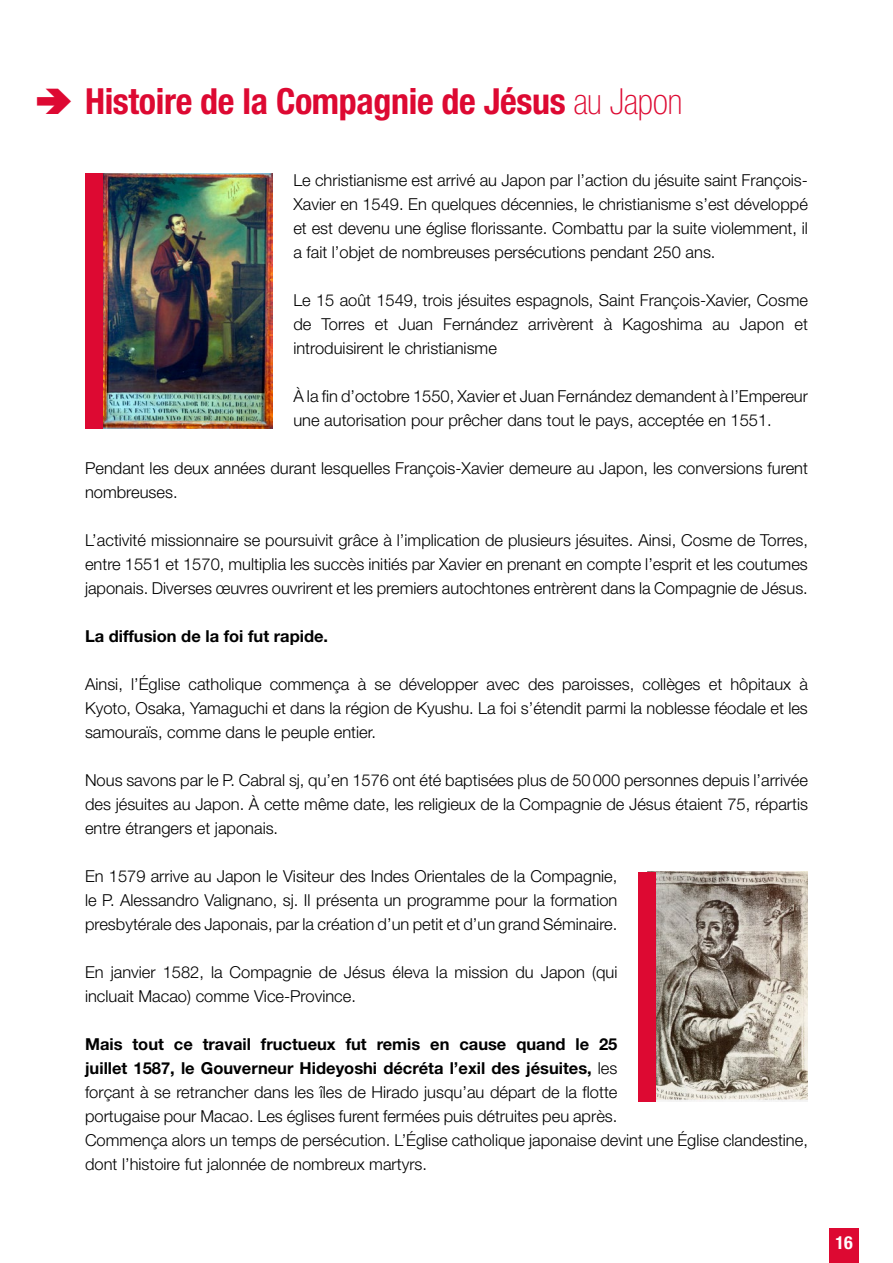
<style>
.page{position:relative;width:893px;height:1263px;background:#fff}
.page>*{position:absolute;margin:0;border:0;box-sizing:border-box;transform-origin:0 0}
.t1{font:700 condensed 36px "Helvetica Neue";letter-spacing:-.01em;color:#dd0932}
.t2{font:700 condensed 18px "Helvetica Neue";color:#fff}
.t3{font:300 16.5px/24px "Helvetica Neue";color:#000;text-align:justify}
.t4{font:700 16.5px "Helvetica Neue";color:#000}
.s1{font-weight:100}
.s2{font-weight:700}
</style>
<div class="page">
<div style="left:829px;top:1229px;width:30px;height:34px;background:#dd0932"></div>
<img style="left:102px;top:173px;width:170px;height:255px">
<div style="left:85px;top:173px;width:17px;height:255px;background:#dd0932"></div>
<img style="left:656px;top:872px;width:152px;height:229px">
<div style="left:639px;top:872px;width:17px;height:229px;background:#dd0932"></div>
<h1 class="t1" style="left:85px;top:79px;width:599px">Histoire de la Compagnie de Jésus <span class="s1">au Japon</span></h1>
<p class="t3" style="left:293px;top:168px;width:516px">Le christianisme est arrivé au Japon par l’action du jésuite saint François-Xavier en 1549. En quelques décennies, le christianisme s’est développé et est devenu une église florissante. Combattu par la suite violemment, il a fait l’objet de nombreuses persécutions pendant 250 ans.</p>
<p class="t3" style="left:293px;top:288px;width:516px">Le 15 août 1549, trois jésuites espagnols, Saint François-Xavier, Cosme de Torres et Juan Fernández arrivèrent à Kagoshima au Japon et introduisirent le christianisme</p>
<p class="t3" style="left:293px;top:384px;width:516px">À la fin d’octobre 1550, Xavier et Juan Fernández demandent à l’Empereur une autorisation pour prêcher dans tout le pays, acceptée en 1551.</p>
<p class="t3" style="left:85px;top:456px;width:724px">Pendant les deux années durant lesquelles François-Xavier demeure au Japon, les conversions furent nombreuses.</p>
<p class="t3" style="left:85px;top:528px;width:724px">L’activité missionnaire se poursuivit grâce à l’implication de plusieurs jésuites. Ainsi, Cosme de Torres, entre 1551 et 1570, multiplia les succès initiés par Xavier en prenant en compte l’esprit et les coutumes japonais. Diverses œuvres ouvrirent et les premiers autochtones entrèrent dans la Compagnie de Jésus.</p>
<p class="t4" style="left:85px;top:626px;width:245px">La diffusion de la foi fut rapide.</p>
<p class="t3" style="left:85px;top:672px;width:724px">Ainsi, l’Église catholique commença à se développer avec des paroisses, collèges et hôpitaux à Kyoto, Osaka, Yamaguchi et dans la région de Kyushu. La foi s’étendit parmi la noblesse féodale et les samouraïs, comme dans le peuple entier.</p>
<p class="t3" style="left:85px;top:768px;width:724px">Nous savons par le P. Cabral sj, qu’en 1576 ont été baptisées plus de 50000 personnes depuis l’arrivée des jésuites au Japon. À cette même date, les religieux de la Compagnie de Jésus étaient 75, répartis entre étrangers et japonais.</p>
<p class="t3" style="left:85px;top:864px;width:534px">En 1579 arrive au Japon le Visiteur des Indes Orientales de la Compagnie, le P. Alessandro Valignano, sj. Il présenta un programme pour la formation presbytérale des Japonais, par la création d’un petit et d’un grand Séminaire.</p>
<p class="t3" style="left:85px;top:960px;width:534px">En janvier 1582, la Compagnie de Jésus éleva la mission du Japon (qui incluait Macao) comme Vice-Province.</p>
<p class="t3" style="left:85px;top:1032px;width:724px;text-align:left"><span class="s2">Mais tout ce travail fructueux fut remis en cause quand le 25<br>juillet 1587, le Gouverneur Hideyoshi décréta l’exil des jésuites,</span> les<br>forçant à se retrancher dans les îles de Hirado jusqu’au départ de la flotte<br>portugaise pour Macao. Les églises furent fermées puis détruites peu après.<br>Commença alors un temps de persécution. L’Église catholique japonaise devint une Église clandestine, dont l’histoire fut jalonnée de nombreux martyrs.</p>
<p class="t2" style="left:835px;top:1231px;width:19px">16</p>
</div>
